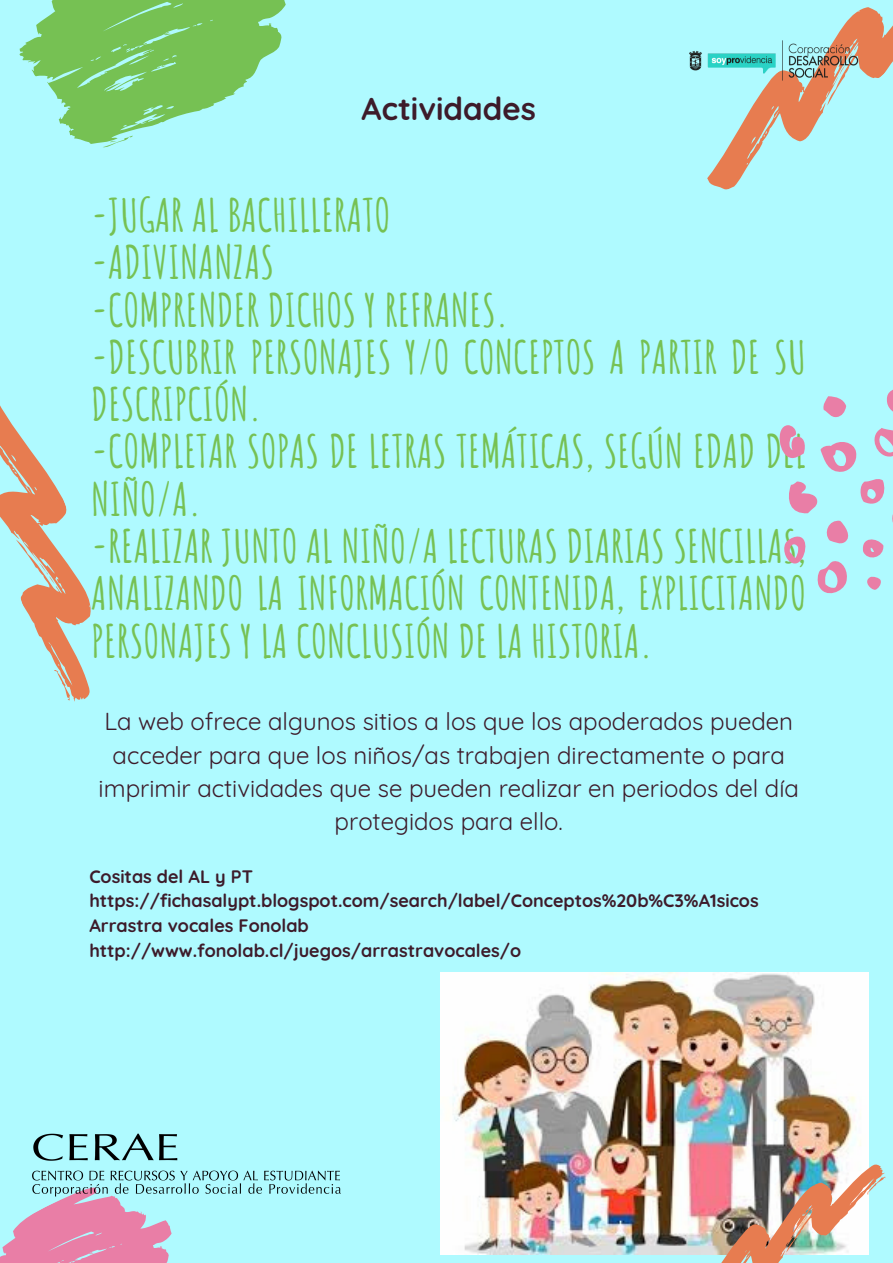
<style>
.page{position:relative;width:893px;height:1263px;background:#affaff}
.page>*{position:absolute;margin:0;border:0;box-sizing:border-box;transform-origin:0 0}
.t1{font:700 45px/47.2px "Amatic SC";color:#76c153}
.t2{font:700 31.5px "Quicksand";color:#3d1b2a}
.t3{font:24px/33.2px "Quicksand";color:#3d1b2a;text-align:center}
.t4{font:700 18px/24.8px "Quicksand";color:#3d1b2a}
</style>
<div class="page">
<svg style="left:0;top:405px;width:91px;height:297px"></svg>
<svg style="left:19px;top:0;width:267px;height:144px;fill:#76c153"></svg>
<svg style="left:103px;top:134px;width:31px;height:14px"></svg>
<svg style="left:886px;top:389px;width:7px;height:23px"></svg>
<svg style="left:823px;top:396px;width:23px;height:22px"></svg>
<svg style="left:779px;top:425px;width:114px;height:168px"></svg>
<svg style="left:0;top:1215px;width:172px;height:48px;background:#e18eb1"></svg>
<img style="left:440px;top:973px;width:428px;height:281px">
<img style="left:700px;top:1142px;width:186px;height:121px">
<svg style="left:707px;top:7px;width:186px;height:183px"></svg>
<img style="left:689px;top:32px;width:179px;height:57px">
<img style="left:31px;top:1133px;width:310px;height:92px">
<p class="t2" style="left:362px;top:88px;width:176px">Actividades</p>
<p class="t1" style="left:91px;top:191px;width:716px">-JUGAR AL BACHILLERATO<br>-ADIVINANZAS<br>-COMPRENDER DICHOS Y REFRANES.<br>-DESCUBRIR PERSONAJES Y/O CONCEPTOS A PARTIR DE SU DESCRIPCIÓN.<br>-COMPLETAR SOPAS DE LETRAS TEMÁTICAS, SEGÚN EDAD DEL NIÑO/A.<br>-REALIZAR JUNTO AL NIÑO/A LECTURAS DIARIAS SENCILLAS, ANALIZANDO LA INFORMACIÓN CONTENIDA, EXPLICITANDO PERSONAJES Y LA CONCLUSIÓN DE LA HISTORIA.</p>
<p class="t3" style="left:99px;top:705px;width:702px">La web ofrece algunos sitios a los que los apoderados pueden acceder para que los niños/as trabajen directamente o para imprimir actividades que se pueden realizar en periodos del día protegidos para ello.</p>
<p class="t4" style="left:89px;top:863px;width:671px">Cositas del AL y PT https://fichasalypt.blogspot.com/search/label/Conceptos%20b%C3%A1sicos Arrastra vocales Fonolab<br>http://www.fonolab.cl/juegos/arrastravocales/o</p>
</div>
